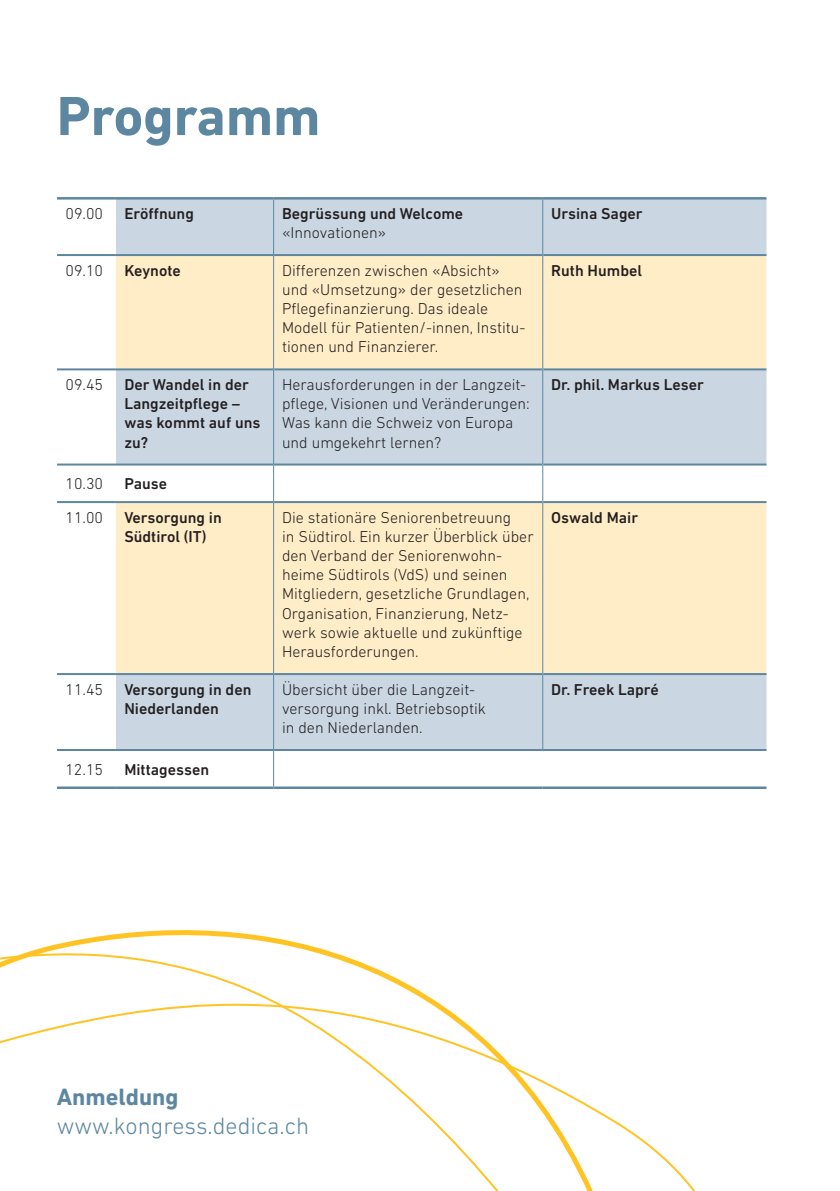
<style>
.page{position:relative;width:840px;height:1191px;background:#fff}
.page>*{position:absolute;margin:0;border:0;box-sizing:border-box;transform-origin:0 0}
.t1{font:700 56px "DIN Next LT Pro";color:#5d87a1}
.t2{font:300 24px "DIN Next LT Pro";color:#5d87a1}
.t3{font:700 24px "DIN Next LT Pro";color:#5d87a1}
.t4{font:300 16px/19.2px "DIN Next LT Pro";color:#231f20}
.t5{font:500 16px/19.2px "DIN Next LT Pro";color:#231f20}
</style>
<div class="page">
<svg style="left:0;top:930px;width:696px;height:261px"></svg>
<div style="left:116px;top:200px;width:650px;height:549px;background:#cad7e3"></div>
<svg style="left:116px;top:256px;width:650px;height:417px;background:#f2e9d2"></svg>
<hr style="left:57px;top:254px;width:59px;height:2px;background:#5d87a1">
<hr style="left:57px;top:368px;width:59px;height:2px;background:#5d87a1">
<hr style="left:57px;top:463px;width:59px;height:2px;background:#5d87a1">
<hr style="left:57px;top:501px;width:59px;height:2px;background:#5d87a1">
<hr style="left:57px;top:673px;width:59px;height:2px;background:#5d87a1">
<hr style="left:57px;top:749px;width:59px;height:2px;background:#5d87a1">
<hr style="left:116px;top:254px;width:157px;height:2px;background:#5d87a1">
<hr style="left:274px;top:254px;width:268px;height:2px;background:#5d87a1">
<hr style="left:116px;top:368px;width:157px;height:2px;background:#5d87a1">
<hr style="left:274px;top:368px;width:268px;height:2px;background:#5d87a1">
<hr style="left:116px;top:463px;width:157px;height:2px;background:#5d87a1">
<hr style="left:274px;top:463px;width:268px;height:2px;background:#5d87a1">
<hr style="left:116px;top:501px;width:157px;height:2px;background:#5d87a1">
<hr style="left:274px;top:501px;width:268px;height:2px;background:#5d87a1">
<hr style="left:116px;top:673px;width:157px;height:2px;background:#5d87a1">
<hr style="left:274px;top:673px;width:268px;height:2px;background:#5d87a1">
<hr style="left:116px;top:749px;width:157px;height:2px;background:#5d87a1">
<hr style="left:274px;top:749px;width:268px;height:2px;background:#5d87a1">
<hr style="left:543px;top:254px;width:223px;height:2px;background:#5d87a1">
<hr style="left:543px;top:368px;width:223px;height:2px;background:#5d87a1">
<hr style="left:543px;top:463px;width:223px;height:2px;background:#5d87a1">
<hr style="left:543px;top:501px;width:223px;height:2px;background:#5d87a1">
<hr style="left:543px;top:673px;width:223px;height:2px;background:#5d87a1">
<hr style="left:542px;top:749px;width:224px;height:2px;background:#5d87a1">
<hr style="left:542px;top:200px;width:1px;height:55px;background:#5d87a1">
<hr style="left:542px;top:255px;width:1px;height:114px;background:#5d87a1">
<hr style="left:542px;top:369px;width:1px;height:95px;background:#5d87a1">
<hr style="left:542px;top:464px;width:1px;height:38px;background:#5d87a1">
<hr style="left:542px;top:502px;width:1px;height:172px;background:#5d87a1">
<hr style="left:542px;top:674px;width:1px;height:75px;background:#5d87a1">
<hr style="left:57px;top:197px;width:59px;height:3px;background:#5d87a1">
<hr style="left:116px;top:197px;width:157px;height:3px;background:#5d87a1">
<hr style="left:273px;top:197px;width:269px;height:3px;background:#5d87a1">
<hr style="left:542px;top:197px;width:224px;height:3px;background:#5d87a1">
<hr style="left:57px;top:786px;width:59px;height:3px;background:#5d87a1">
<hr style="left:116px;top:786px;width:157px;height:3px;background:#5d87a1">
<hr style="left:273px;top:786px;width:269px;height:3px;background:#5d87a1">
<hr style="left:542px;top:786px;width:224px;height:3px;background:#5d87a1">
<hr style="left:273px;top:200px;width:1px;height:55px;background:#5d87a1">
<hr style="left:273px;top:255px;width:1px;height:114px;background:#5d87a1">
<hr style="left:273px;top:369px;width:1px;height:95px;background:#5d87a1">
<hr style="left:273px;top:464px;width:1px;height:38px;background:#5d87a1">
<hr style="left:273px;top:502px;width:1px;height:172px;background:#5d87a1">
<hr style="left:273px;top:674px;width:1px;height:76px;background:#5d87a1">
<hr style="left:273px;top:750px;width:1px;height:36px;background:#5d87a1">
<h1 class="t1" style="left:57px;top:95px;width:265px">Programm</h1>
<p class="t4" style="left:65px;top:205px;width:39px">09.00</p>
<p class="t5" style="left:124px;top:205px;width:71px">Eröffnung</p>
<p class="t5" style="left:282px;top:205px;width:182px">Begrüssung und Welcome</p>
<p class="t4" style="left:282px;top:225px;width:106px">«Innovationen»</p>
<p class="t5" style="left:551px;top:205px;width:93px">Ursina Sager</p>
<p class="t4" style="left:65px;top:262px;width:39px">09.10</p>
<p class="t5" style="left:124px;top:262px;width:58px">Keynote</p>
<p class="t4" style="left:282px;top:262px;width:245px">Differenzen zwischen «Absicht» und «Umsetzung» der gesetzlichen Pflegefinanzierung. Das ideale Modell für Patienten/-innen, Institu&shy;tionen und Finanzierer.</p>
<p class="t5" style="left:551px;top:262px;width:92px">Ruth Humbel</p>
<p class="t4" style="left:65px;top:376px;width:39px">09.45</p>
<p class="t5" style="left:124px;top:376px;width:137px">Der Wandel in der<br>Langzeitpflege – was kommt auf uns zu?</p>
<p class="t4" style="left:282px;top:376px;width:249px">Herausforderungen in der Langzeit&shy;pflege, Visionen und Veränderungen:<br>Was kann die Schweiz von Europa und umgekehrt lernen?</p>
<p class="t5" style="left:551px;top:376px;width:154px">Dr. phil. Markus Leser</p>
<p class="t4" style="left:65px;top:476px;width:39px">10.30</p>
<p class="t5" style="left:124px;top:476px;width:44px">Pause</p>
<p class="t4" style="left:65px;top:509px;width:39px">11.00</p>
<p class="t5" style="left:124px;top:509px;width:99px">Versorgung in<br>Südtirol (IT)</p>
<p class="t4" style="left:282px;top:509px;width:253px">Die stationäre Seniorenbetreuung<br>in Südtirol. Ein kurzer Überblick über den Verband der Seniorenwohn&shy;heime Südtirols (VdS) und seinen Mitgliedern, gesetzliche Grundlagen, Organisation, Finanzierung, Netz&shy;werk sowie aktuelle und zukünftige Herausforderungen.</p>
<p class="t5" style="left:551px;top:509px;width:88px">Oswald Mair</p>
<p class="t4" style="left:65px;top:681px;width:39px">11.45</p>
<p class="t5" style="left:124px;top:681px;width:128px">Versorgung in den<br>Niederlanden</p>
<p class="t4" style="left:282px;top:681px;width:205px">Übersicht über die Langzeit&shy;versorgung inkl. Betriebsoptik in den Niederlanden.</p>
<p class="t5" style="left:551px;top:681px;width:109px">Dr. Freek Lapré</p>
<p class="t4" style="left:65px;top:761px;width:39px">12.15</p>
<p class="t5" style="left:124px;top:761px;width:86px">Mittagessen</p>
<h2 class="t3" style="left:57px;top:1088px;width:123px">Anmeldung</h2>
<h2 class="t2" style="left:57px;top:1117px;width:253px">www.kongress.dedica.ch</h2>
</div>
